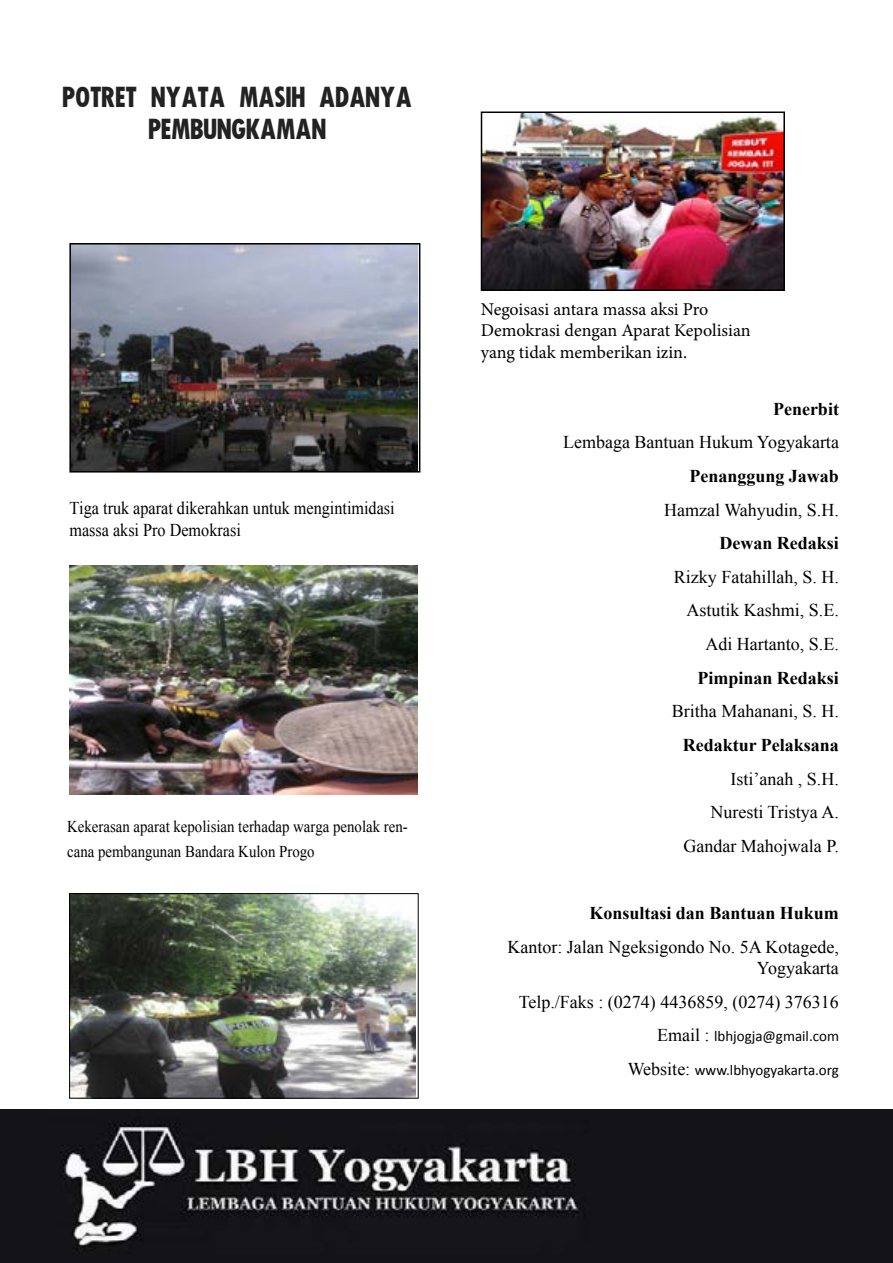
<style>
.page{position:relative;width:893px;height:1263px;background:#fff}
.page>*{position:absolute;margin:0;border:0;box-sizing:border-box;transform-origin:0 0}
.t1{font:27px/32.4px "Munich Road";color:#222223;text-align:center;scale:1.04 1}
.t2{font:18px/33.6px "Times New Roman";color:#000;text-align:right}
.t3{font:700 18px "Times New Roman";color:#000}
.t4{font:18px/21.6px "Minion Pro";color:#000}
.t5{font:18px/21.6px "Times New Roman";color:#000;scale:.9 1}
.t6{font:16.5px/25.2px "Times New Roman";color:#000;scale:.9 1}
.t7{font:15px "Calibri";color:#000}
.s1{font-family:"Times New Roman";font-size:18px}
</style>
<div class="page">
<img style="left:0;top:1110px;width:893px;height:153px">
<img style="left:69px;top:565px;width:349px;height:229px">
<img style="left:71px;top:895px;width:345px;height:201px">
<div style="left:69px;top:893px;width:349px;height:205px;border:1px solid #000"></div>
<img style="left:484px;top:114px;width:298px;height:174px">
<div style="left:481px;top:111px;width:304px;height:180px;border:2px solid #000"></div>
<img style="left:72px;top:246px;width:345px;height:223px">
<div style="left:69px;top:243px;width:351px;height:229px;border:2px solid #000"></div>
<h1 class="t1" style="left:63px;top:81px;width:337px">POTRET NYATA MASIH ADANYA<br>PEMBUNGKAMAN</h1>
<p class="t5" style="left:69px;top:497px;width:363px">Tiga truk aparat dikerahkan untuk mengintimidasi massa aksi Pro Demokrasi</p>
<p class="t6" style="left:67px;top:813px;width:380px">Kekerasan aparat kepolisian terhadap warga penolak ren&shy;cana pembangunan Bandara Kulon Progo</p>
<p class="t4" style="left:481px;top:298px;width:271px">Negoisasi antara massa aksi Pro<br>Demokrasi dengan Aparat Kepolisian yang tidak memberikan izin.</p>
<p class="t3" style="left:773px;top:396px;width:67px">Penerbit</p>
<p class="t2" style="left:563px;top:425px;width:277px">Lembaga Bantuan Hukum Yogyakarta</p>
<p class="t3" style="left:689px;top:463px;width:151px">Penanggung Jawab</p>
<p class="t2" style="left:664px;top:492px;width:176px">Hamzal Wahyudin, S.H.</p>
<p class="t3" style="left:719px;top:531px;width:121px">Dewan Redaksi</p>
<p class="t2" style="left:674px;top:560px;width:167px">Rizky Fatahillah, S. H.<br>Astutik Kashmi, S.E.<br>Adi Hartanto, S.E.</p>
<p class="t3" style="left:697px;top:665px;width:143px">Pimpinan Redaksi</p>
<p class="t2" style="left:672px;top:694px;width:168px">Britha Mahanani, S. H.</p>
<p class="t3" style="left:683px;top:732px;width:158px">Redaktur Pelaksana</p>
<p class="t2" style="left:683px;top:761px;width:157px">Isti’anah , S.H.<br>Nuresti Tristya A.<br>Gandar Mahojwala P.</p>
<p class="t3" style="left:589px;top:900px;width:251px">Konsultasi dan Bantuan Hukum</p>
<p class="t2" style="left:507px;top:935px;width:333px;line-height:21.6px">Kantor: Jalan Ngeksigondo No. 5A Kotagede,<br>Yogyakarta</p>
<p class="t2" style="left:519px;top:985px;width:322px">Telp./Faks : (0274) 4436859, (0274) 376316</p>
<p class="t7" style="left:657px;top:1027px;width:183px"><span class="s1">Email :</span> lbhjogja@gmail.com</p>
<p class="t7" style="left:628px;top:1060px;width:213px"><span class="s1">Website:</span> www.lbhyogyakarta.org</p>
</div>
